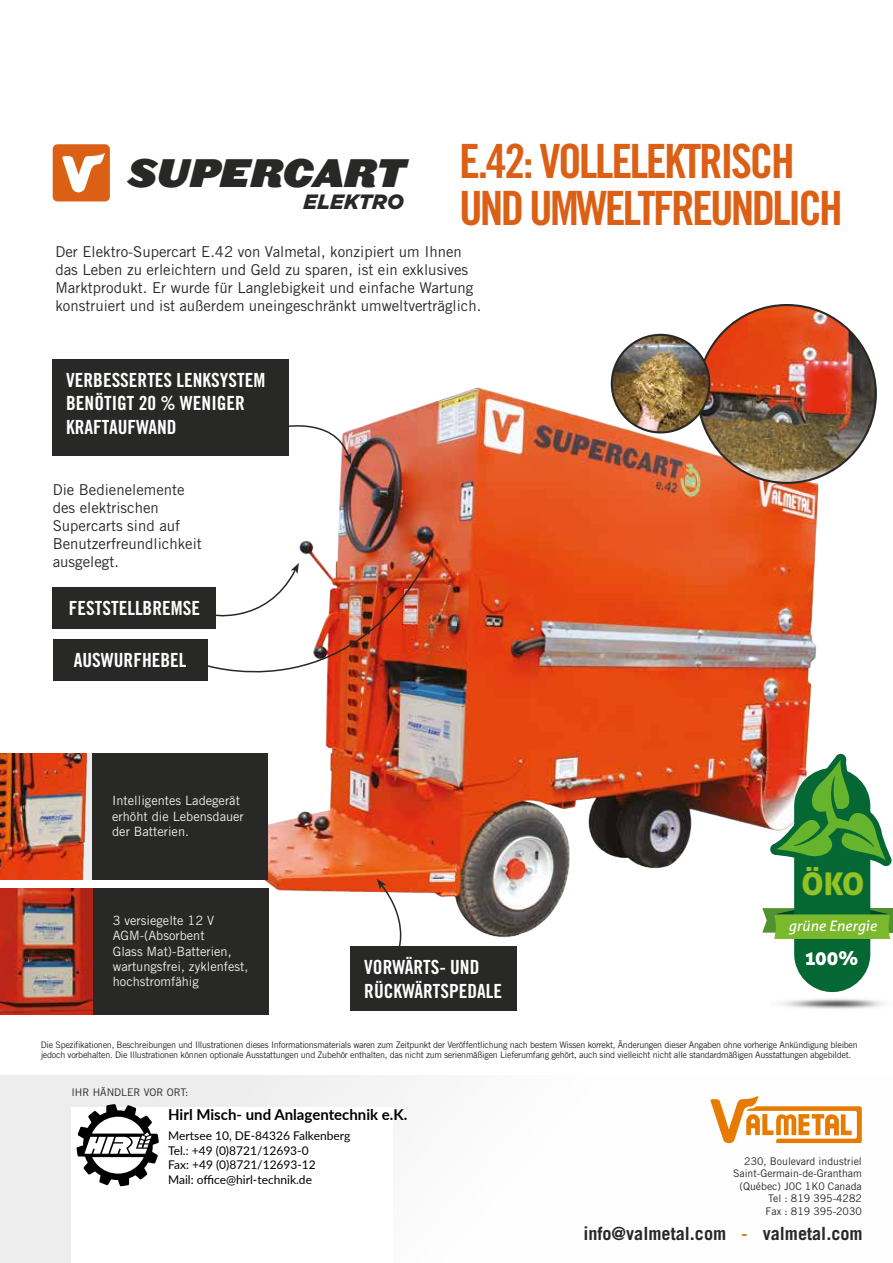
<style>
.page{position:relative;width:893px;height:1263px;background:#fff}
.page>*{position:absolute;margin:0;border:0;box-sizing:border-box;transform-origin:0 0}
.t1{font:47.25px/46.8px "Trade Gothic LT Std Bd Cn 20";letter-spacing:-.06em;color:#db6015}
.t2{font:37.8px "Leviathan HTF Black Italic";color:#282827}
.t3{font:31.2px "Aller Display";color:#94c123}
.t4{font:italic 900 20.7px "Gotham HTF";color:#282827}
.t5{font:19.5px/23.4px "Trade Gothic LT Std Bd Cn 20";color:#fff}
.t6{font:19.5px "Aller Display";color:#fff}
.t7{font:700 18.15px "Trade Gothic LT Std";color:#282827}
.t8{font:15px/18px "Trade Gothic LT Std";color:#282827}
.t9{font:700 15px "Lato";color:#000}
.t10{font:italic 14.55px "Aller";color:#fff}
.t11{font:12.75px/15.5px "Trade Gothic LT Std";color:#ededed}
.t12{font:12px/14.4px "Lato";color:#000}
.t13{font:10.5px/12.6px "Trade Gothic LT Std";color:#282827;text-align:right}
.t14{font:9px/10.8px "Trade Gothic LT Std";letter-spacing:-.03em;color:#282827}
.s1{color:#e77b00}
</style>
<div class="page">
<img style="left:176px;top:360px;width:701px;height:585px">
<img style="left:698px;top:305px;width:178px;height:178px;border-radius:89px">
<img style="left:612px;top:335px;width:97px;height:97px;border-radius:47px">
<div style="left:611px;top:334px;width:99px;height:99px;border:2px solid #282827;border-radius:50%"></div>
<div style="left:0;top:1075px;width:893px;height:188px;background:linear-gradient(to right,#ebebeb,#fff)"></div>
<div style="left:71px;top:1107px;width:322px;height:156px;background:#fff"></div>
<div style="left:53px;top:144px;width:57px;height:57px;background:#db6015;border-radius:5px"></div>
<svg style="left:62px;top:153px;width:43px;height:39px"></svg>
<div style="left:53px;top:587px;width:163px;height:42px;background:#282827"></div>
<div style="left:53px;top:359px;width:236px;height:96px;background:#282827"></div>
<div style="left:351px;top:946px;width:166px;height:65px;background:#282827"></div>
<div style="left:53px;top:639px;width:154px;height:41px;background:#282827"></div>
<div style="left:862px;top:908px;width:31px;height:25px;background:#529132"></div>
<div style="left:794px;top:768px;width:76px;height:224px;background:#056734;border-radius:38px"></div>
<svg style="left:770px;top:754px;width:122px;height:112px"></svg>
<svg style="left:762px;top:908px;width:128px;height:31px"></svg>
<img style="left:780px;top:984px;width:104px;height:25px">
<img style="left:0;top:754px;width:92px;height:126px">
<img style="left:0;top:888px;width:93px;height:127px">
<div style="left:92px;top:754px;width:176px;height:126px;background:#282827"></div>
<div style="left:93px;top:888px;width:175px;height:127px;background:#282827"></div>
<img style="left:201px;top:547px;width:233px;height:167px">
<svg style="left:274px;top:414px;width:77px;height:50px"></svg>
<svg style="left:377px;top:879px;width:31px;height:67px"></svg>
<svg style="left:710px;top:1096px;width:152px;height:47px"></svg>
<svg style="left:76px;top:1104px;width:83px;height:82px"></svg>
<h2 class="t2" style="left:128px;top:147px;width:279px">SUPERCART</h2>
<h3 class="t4" style="left:304px;top:190px;width:102px">ELEKTRO</h3>
<h1 class="t1" style="left:459px;top:138px;width:385px">E.42: VOLLELEKTRISCH<br>UND UMWELTFREUNDLICH</h1>
<p class="t8" style="left:55px;top:243px;width:427px">Der Elektro-Supercart E.42 von Valmetal, konzipiert um Ihnen das Leben zu erleichtern und Geld zu sparen, ist ein exklusives Marktprodukt. Er wurde für Langlebigkeit und einfache Wartung konstruiert und ist außerdem uneingeschränkt umweltverträglich.</p>
<h3 class="t5" style="left:66px;top:368px;width:201px">VERBESSERTES LENKSYSTEM<br>BENÖTIGT 20 % WENIGER<br>KRAFTAUFWAND</h3>
<h3 class="t8" style="left:53px;top:480px;width:151px">Die Bedienelemente des elektrischen<br>Supercarts sind auf<br>Benutzerfreundlichkeit ausgelegt.</h3>
<h3 class="t5" style="left:69px;top:596px;width:133px">FESTSTELLBREMSE</h3>
<h3 class="t5" style="left:74px;top:648px;width:114px">AUSWURFHEBEL</h3>
<h3 class="t11" style="left:112px;top:793px;width:133px">Intelligentes Ladegerät erhöht die Lebensdauer der Batterien.</h3>
<h3 class="t11" style="left:113px;top:912px;width:137px">3 versiegelte 12 V<br>AGM-(Absorbent<br>Glass Mat)-Batterien, wartungsfrei, zyklenfest, hochstromfähig</h3>
<h3 class="t5" style="left:364px;top:955px;width:139px">VORWÄRTS- UND<br>RÜCKWÄRTSPEDALE</h3>
<h3 class="t3" style="left:801px;top:864px;width:64px">ÖKO</h3>
<h3 class="t10" style="left:788px;top:917px;width:90px">grüne Energie</h3>
<h3 class="t6" style="left:805px;top:946px;width:55px">100%</h3>
<p class="t14" style="left:41px;top:1039px;width:819px">Die Spezifikationen, Beschreibungen und Illustrationen dieses Informationsmaterials waren zum Zeitpunkt der Veröffentlichung nach bestem Wissen korrekt, Änderungen dieser Angaben ohne vorherige Ankündigung bleiben jedoch vorbehalten. Die Illustrationen können optionale Ausstattungen und Zubehör enthalten, das nicht zum serienmäßigen Lieferumfang gehört, auch sind vielleicht nicht alle standardmäßigen Ausstattungen abgebildet.</p>
<p class="t13" style="left:71px;top:1086px;width:119px">IHR HÄNDLER VOR ORT:</p>
<h3 class="t9" style="left:168px;top:1103px;width:241px">Hirl Misch- und Anlagentechnik e.K.</h3>
<h3 class="t12" style="left:168px;top:1128px;width:184px">Mertsee 10, DE-84326 Falkenberg<br>Tel.: +49 (0)8721/12693-0<br>Fax: +49 (0)8721/12693-12<br>Mail: office@hirl-technik.de</h3>
<p class="t13" style="left:733px;top:1154px;width:130px">230, Boulevard industriel<br>Saint-Germain-de-Grantham (Québec) J0C 1K0 Canada<br>Tel : 819 395-4282<br>Fax : 819 395-2030</p>
<h3 class="t7" style="left:583px;top:1222px;width:281px">info@valmetal.com <span class="s1">-</span> valmetal.com</h3>
</div>
